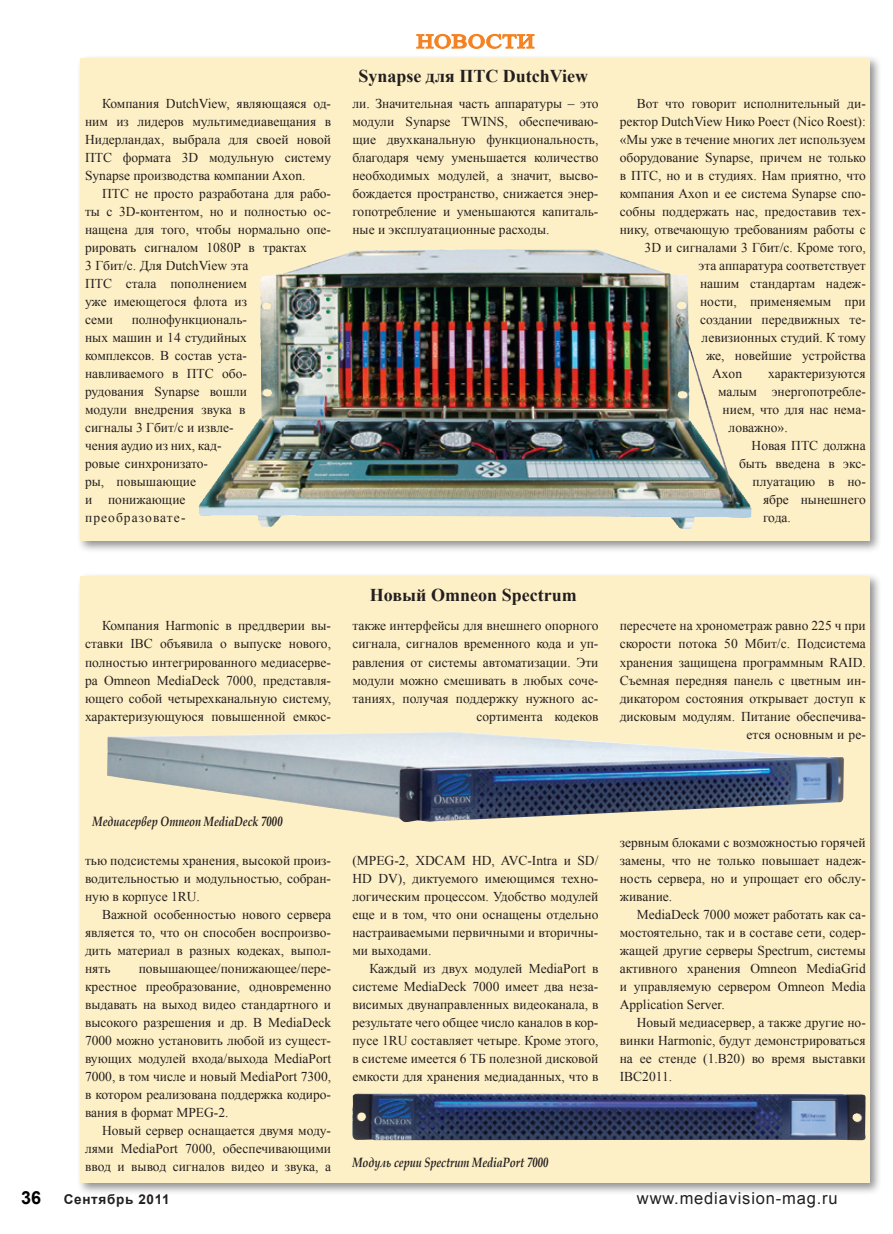
<style>
.page{position:relative;width:893px;height:1234px;background:#fff}
.page>*{position:absolute;margin:0;border:0;box-sizing:border-box;transform-origin:0 0}
.t1{font:19.5px "Times New Roman";letter-spacing:.03em;color:#f58220;scale:1.2 1}
.Text{font:700 18px "Times New Roman";color:#231f20}
.t2{font:700 18px "Arial";color:#000}
.t3{font:16.5px "Arial";letter-spacing:.05em;color:#231f20}
.Text-2{font:13.5px/18px "Times New Roman";color:#231f20;text-align:justify}
.Рисунок{font:italic 700 13.5px "Book Antiqua";color:#231f20;scale:.8 1}
.t4{font:700 13.5px "Arial";letter-spacing:.05em;color:#231f20}
</style>
<div class="page">
<svg style="left:416px;top:33px;width:119px;height:16px"></svg>
<div style="left:77px;top:54px;width:805px;height:499px;background:#231f20;opacity:.5"></div>
<svg style="left:81px;top:58px;width:789px;height:482px;background:#ded3b1"></svg>
<div style="left:77px;top:572px;width:805px;height:623px;background:#231f20;opacity:.5"></div>
<div style="left:81px;top:576px;width:789px;height:606px;background:#fef0c6"></div>
<img style="left:198px;top:249px;width:262px;height:266px">
<img style="left:107px;top:732px;width:737px;height:90px">
<img style="left:352px;top:1093px;width:514px;height:47px">
<p class="t1" style="left:417px;top:28px;width:99px">НОВОСТИ</p>
<p class="Text-2" style="left:85px;top:94px;width:248px;text-indent:17px">Компания DutchView, являющаяся од&shy;ним из лидеров мультимедиавещания в Нидерландах, выбрала для своей новой ПТС формата 3D модульную систему Synapse производства компании Axon.</p>
<p class="Text-2" style="left:85px;top:184px;width:248px;text-align:left;text-indent:17px">ПТС не просто разработана для рабо&shy;ты с 3D-контентом, но и полностью ос&shy;нащена для того, чтобы нормально опе&shy;рировать сигналом 1080P в трактах<br>3 Гбит/с. Для DutchView эта<br>ПТС стала пополнением<br>уже имеющегося флота из<br>семи</p>
<p class="Text-2" style="left:85px;top:310px;width:163px;text-align:left;text-indent:47px">полнофункциональ&shy;ных машин и 14 студийных комплексов. В состав уста&shy;навливаемого в ПТС обо&shy;рудования Synapse вошли модули внедрения звука в сигналы 3 Гбит/с и извле&shy;чения аудио из них, кад&shy;ровые синхронизато-<br>ры, повышающие<br>и понижающие преобразовате-</p>
<p class="Text" style="left:358px;top:64px;width:231px">Synapse для ПТС DutchView</p>
<p class="Text-2" style="left:352px;top:94px;width:248px">ли. Значительная часть аппаратуры – это модули Synapse TWINS, обеспечиваю&shy;щие двухканальную функциональность, благодаря чему уменьшается количество необходимых модулей, а значит, высво&shy;бождается пространство, снижается энер&shy;гопотребление и уменьшаются капиталь&shy;ные и эксплуатационные расходы.</p>
<p class="Text-2" style="left:637px;top:94px;width:231px">Вот что говорит исполнительный ди-</p>
<p class="Text-2" style="left:620px;top:112px;width:248px">ректор DutchView Нико Роест (Nico Roest):</p>
<p class="Text-2" style="left:620px;top:130px;width:248px">«Мы уже в течение многих лет используем</p>
<p class="Text-2" style="left:620px;top:148px;width:248px">оборудование Synapse, причем не только</p>
<p class="Text-2" style="left:620px;top:166px;width:248px">в ПТС, но и в студиях. Нам приятно, что</p>
<p class="Text-2" style="left:620px;top:184px;width:248px">компания Axon и ее система Synapse спо-</p>
<p class="Text-2" style="left:620px;top:202px;width:248px">собны поддержать нас, предоставив тех-</p>
<p class="Text-2" style="left:620px;top:220px;width:248px">нику, отвечающую требованиям работы с</p>
<p class="Text-2" style="left:645px;top:238px;width:223px">3D и сигналами 3 Гбит/с. Кроме того,</p>
<p class="Text-2" style="left:699px;top:256px;width:169px">эта аппаратура соответствует</p>
<p class="Text-2" style="left:700px;top:274px;width:167px">нашим стандартам надеж-</p>
<p class="Text-2" style="left:700px;top:292px;width:167px">ности, применяемым при</p>
<p class="Text-2" style="left:700px;top:310px;width:167px">создании передвижных те-</p>
<p class="Text-2" style="left:702px;top:328px;width:166px">левизионных студий. К тому</p>
<p class="Text-2" style="left:706px;top:346px;width:161px">же, новейшие устройства</p>
<p class="Text-2" style="left:712px;top:364px;width:31px">Axon</p>
<p class="Text-2" style="left:768px;top:364px;width:99px">характеризуются</p>
<p class="Text-2" style="left:718px;top:382px;width:149px">малым энергопотребле-</p>
<p class="Text-2" style="left:723px;top:400px;width:145px">нием, что для нас нема-</p>
<p class="Text-2" style="left:729px;top:418px;width:61px">ловажно».</p>
<p class="Text-2" style="left:752px;top:436px;width:116px">Новая ПТС должна</p>
<p class="Text-2" style="left:739px;top:454px;width:128px">быть введена в экс-</p>
<p class="Text-2" style="left:753px;top:472px;width:115px">плуатацию в но-</p>
<p class="Text-2" style="left:763px;top:490px;width:104px">ябре нынешнего</p>
<p class="Text-2" style="left:763px;top:508px;width:29px">года.</p>
<p class="Text-2" style="left:85px;top:616px;width:248px;text-indent:17px">Компания Harmonic в преддверии вы&shy;ставки IBС объявила о выпуске нового, полностью интегрированного медиасерве&shy;ра Omneon MediaDeck 7000, представля&shy;ющего собой четырехканальную систему, характеризующуюся повышенной емкос-</p>
<p class="Text" style="left:370px;top:582px;width:208px">Новый Omneon Spectrum</p>
<p class="Text-2" style="left:352px;top:616px;width:248px;text-align:right">также интерфейсы для внешнего опорного сигнала, сигналов временного кода и уп&shy;равления от системы автоматизации. Эти модули можно смешивать в любых соче&shy;таниях, получая поддержку нужного ас&shy;сортимента кодеков</p>
<p class="Text-2" style="left:620px;top:616px;width:248px;text-align:right">пересчете на хронометраж равно 225 ч при скорости потока 50 Мбит/с. Подсистема хранения защищена программным RAID.<br>Съемная передняя панель с цветным ин&shy;дикатором состояния открывает доступ к дисковым модулям. Питание обеспечива&shy;ется основным и ре-</p>
<p class="Рисунок" style="left:93px;top:811px;width:239px">Медиасервер Omneon MediaDeck 7000</p>
<p class="Text-2" style="left:85px;top:850px;width:248px">тью подсистемы хранения, высокой произ&shy;водительностью и модульностью, собран&shy;ную в корпусе 1RU.</p>
<p class="Text-2" style="left:85px;top:904px;width:248px;text-indent:17px">Важной особенностью нового сервера является то, что он способен воспроизво&shy;дить материал в разных кодеках, выпол&shy;нять</p>
<p class="Text-2" style="left:85px;top:958px;width:248px;text-indent:54px">повышающее/понижающее/пере&shy;крестное преобразование, одновременно выдавать на выход видео стандартного и высокого разрешения и др. В MediaDeck 7000 можно установить любой из сущест&shy;вующих модулей входа/выхода MediaPort 7000, в том числе и новый MediaPort 7300, в котором реализована поддержка кодиро&shy;вания в формат MPEG-2.</p>
<p class="Text-2" style="left:85px;top:1120px;width:248px;text-indent:17px">Новый сервер оснащается двумя моду&shy;лями MediaPort 7000, обеспечивающими ввод и вывод сигналов видео и звука, а</p>
<p class="Text-2" style="left:352px;top:850px;width:248px">(MPEG-2, XDCAM HD, AVC-Intra и SD/ HD DV), диктуемого имеющимся техно&shy;логическим процессом. Удобство модулей еще и в том, что они оснащены отдельно настраиваемыми первичными и вторичны&shy;ми выходами.</p>
<p class="Text-2" style="left:352px;top:958px;width:248px;text-indent:17px">Каждый из двух модулей MediaPort в системе MediaDeck 7000 имеет два неза&shy;висимых двунаправленных видеоканала, в результате чего общее число каналов в кор&shy;пусе 1RU составляет четыре. Кроме этого, в системе имеется 6 ТБ полезной дисковой емкости для хранения медиаданных, что в</p>
<p class="Рисунок" style="left:352px;top:1152px;width:247px">Модуль серии Spectrum MediaPort 7000</p>
<p class="Text-2" style="left:620px;top:832px;width:248px">зервным блоками с возможностью горячей замены, что не только повышает надеж&shy;ность сервера, но и упрощает его обслу&shy;живание.</p>
<p class="Text-2" style="left:620px;top:904px;width:248px;text-indent:17px">MediaDeck 7000 может работать как са&shy;мостоятельно, так и в составе сети, содер&shy;жащей другие серверы Spectrum, системы активного хранения Omneon MediaGrid и управляемую сервером Omneon Media Application Server.</p>
<p class="Text-2" style="left:620px;top:1012px;width:248px;text-indent:17px">Новый медиасервер, а также другие но&shy;винки Harmonic, будут демонстрироваться на ее стенде (1.B20) во время выставки IBC2011.</p>
<h2 class="t2" style="left:21px;top:1185px;width:22px">36</h2>
<p class="t4" style="left:64px;top:1190px;width:107px">Сентябрь 2011</p>
<p class="t3" style="left:637px;top:1187px;width:202px">www.mediavision-mag.ru</p>
</div>
